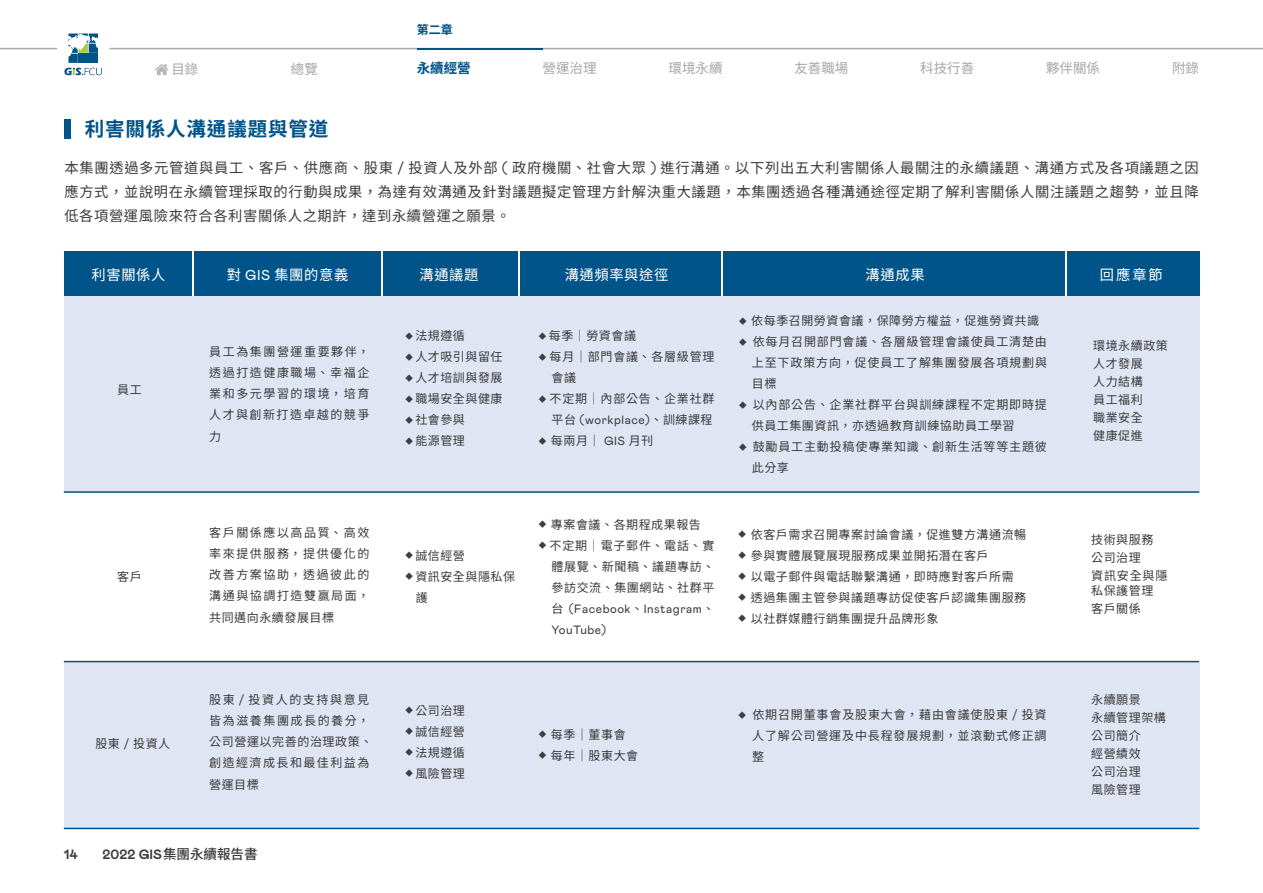
<style>
.page{position:relative;width:1263px;height:893px;background:#fff}
.page>*{position:absolute;margin:0;border:0;box-sizing:border-box;transform-origin:0 0}
.t1{font:700 19.5px "Noto Sans TC";letter-spacing:.045em;color:#00548a}
.t2{font:14.25px/24px "Noto Sans TC";letter-spacing:.045em;color:#3e3e3f;text-align:justify}
.t3{font:14.25px "Noto Sans TC";letter-spacing:.045em;color:#fff}
.t4{font:13.5px "Noto Sans TC";color:#a8a9ad}
.t5{font:700 13.5px "Mabry Pro";color:#3e3e3f}
.t6{font:700 13.5px "Noto Sans TC";color:#00548a}
.t7{font:12px/21px "Noto Sans TC";letter-spacing:.05em;color:#3e3e3f}
.t8{font:12px/21px "Noto Sans TC";letter-spacing:.07em;color:#3e3e3f}
.t9{font:12px/21px "Noto Sans TC";letter-spacing:.12em;color:#3e3e3f}
.t10{font:12px/21px "Mabry Pro";letter-spacing:.045em;color:#3e3e3f}
.t11{font:700 12px "Noto Sans TC";color:#00548a}
.s1{font-family:"Mabry Pro"}
.s2{font-size:7.5px}
.s3{font-family:"Noto Sans TC"}
.s4{font-family:"Noto Sans TC";font-weight:500}
</style>
<div class="page">
<hr style="left:109px;top:48px;width:1154px;height:1px;background:#a8a9ad">
<hr style="left:0;top:48px;width:57px;height:1px;background:#a8a9ad">
<hr style="left:417px;top:48px;width:126px;height:1px;background:#00548a">
<svg style="left:64px;top:34px;width:38px;height:41px"></svg>
<svg style="left:155px;top:64px;width:14px;height:11px"></svg>
<div style="left:64px;top:296px;width:1135px;height:197px;background:#e0e5f3"></div>
<div style="left:64px;top:662px;width:1135px;height:167px;background:#e0e5f3"></div>
<div style="left:64px;top:251px;width:1135px;height:45px;background:#00548a"></div>
<hr style="left:64px;top:491px;width:1135px;height:2px;background:#00548a">
<hr style="left:64px;top:661px;width:1135px;height:1px;background:#00548a">
<hr style="left:64px;top:828px;width:1135px;height:1px;background:#00548a">
<hr style="left:1065px;top:251px;width:1px;height:45px;background:#fff">
<hr style="left:722px;top:251px;width:1px;height:45px;background:#fff">
<hr style="left:519px;top:251px;width:1px;height:45px;background:#fff">
<hr style="left:382px;top:251px;width:1px;height:45px;background:#fff">
<hr style="left:192px;top:251px;width:1px;height:45px;background:#fff">
<div style="left:65px;top:119px;width:6px;height:19px;background:#00548a"></div>
<p class="t4" style="left:171px;top:62px;width:28px">目錄</p>
<p class="t11" style="left:417px;top:23px;width:37px">第二章</p>
<p class="t4" style="left:291px;top:62px;width:28px">總覽</p>
<p class="t4" style="left:543px;top:61px;width:55px">營運治理</p>
<p class="t4" style="left:668px;top:61px;width:55px">環境永續</p>
<p class="t4" style="left:794px;top:61px;width:55px">友善職場</p>
<p class="t4" style="left:920px;top:61px;width:55px">科技行善</p>
<p class="t4" style="left:1046px;top:61px;width:55px">夥伴關係</p>
<p class="t4" style="left:1172px;top:61px;width:28px">附錄</p>
<p class="t6" style="left:417px;top:61px;width:56px">永續經營</p>
<h1 class="t1" style="left:85px;top:117px;width:245px">利害關係人溝通議題與管道</h1>
<p class="t2" style="left:64px;top:156px;width:1136px">本集團透過多元管道與員工、客戶、供應商、股東 <span class="s1">/</span> 投資人及外部 <span class="s1">(</span> 政府機關、社會大眾 <span class="s1">)</span> 進行溝通。以下列出五大利害關係人最關注的永續議題、溝通方式及各項議題之因應方式，並說明在永續管理採取的行動與成果，為達有效溝通及針對議題擬定管理方針解決重大議題，本集團透過各種溝通途徑定期了解利害關係人關注議題之趨勢，並且降低各項營運風險來符合各利害關係人之期許，達到永續營運之願景。</p>
<p class="t3" style="left:92px;top:266px;width:75px">利害關係人</p>
<p class="t7" style="left:117px;top:379px;width:26px">員工</p>
<p class="t7" style="left:117px;top:566px;width:26px">客戶</p>
<p class="t7" style="left:95px;top:733px;width:76px">股東 <span class="s1">/</span> 投資人</p>
<p class="t3" style="left:227px;top:266px;width:123px">對 <span class="s1">GIS</span> 集團的意義</p>
<p class="t3" style="left:419px;top:266px;width:60px">溝通議題</p>
<p class="t3" style="left:565px;top:267px;width:105px">溝通頻率與途徑</p>
<p class="t3" style="left:866px;top:267px;width:60px">溝通成果</p>
<p class="t3" style="left:1100px;top:267px;width:64px">回應章節</p>
<p class="t7" style="left:209px;top:341px;width:162px;text-align:justify">員工為集團營運重要夥伴，透過打造健康職場、幸福企業和多元學習的環境，培育人才與創新打造卓越的競爭</p>
<p class="t7" style="left:209px;top:426px;width:13px">力</p>
<p class="t7" style="left:209px;top:523px;width:162px;text-align:justify">客戶關係應以高品質、高效率來提供服務，提供優化的改善方案協助，透過彼此的溝通與協調打造雙贏局面，</p>
<p class="t7" style="left:209px;top:608px;width:126px">共同邁向永續發展目標</p>
<p class="t9" style="left:209px;top:689px;width:165px">股東 <span class="s1">/</span> 投資人的支持與意見皆為滋養集團成長的養分，公司營運以完善的治理政策、創造經濟成長和最佳利益為</p>
<p class="t7" style="left:209px;top:775px;width:51px">營運目標</p>
<p class="t7" style="left:405px;top:326px;width:61px"><span class="s2">◆</span> 法規遵循</p>
<p class="t7" style="left:405px;top:347px;width:99px"><span class="s2">◆</span> 人才吸引與留任</p>
<p class="t7" style="left:405px;top:368px;width:99px"><span class="s2">◆</span> 人才培訓與發展</p>
<p class="t7" style="left:405px;top:389px;width:99px"><span class="s2">◆</span> 職場安全與健康</p>
<p class="t7" style="left:405px;top:410px;width:61px"><span class="s2">◆</span> 社會參與</p>
<p class="t7" style="left:405px;top:431px;width:61px"><span class="s2">◆</span> 能源管理</p>
<p class="t7" style="left:539px;top:326px;width:99px"><span class="s2">◆</span> 每季｜勞資會議</p>
<p class="t7" style="left:551px;top:347px;width:164px;text-indent:-13px"><span class="s2">◆</span> 每月｜部門會議、各層級管理會議</p>
<p class="t7" style="left:539px;top:389px;width:177px"><span class="s2">◆</span> 不定期｜內部公告、企業社群</p>
<p class="t10" style="left:551px;top:409px;width:163px"><span class="s3">平台</span> (workplace)<span class="s3">、訓練課程</span></p>
<p class="t7" style="left:539px;top:431px;width:116px"><span class="s2">◆</span> 每兩月｜ <span class="s1">GIS</span> 月刊</p>
<p class="t7" style="left:405px;top:545px;width:61px"><span class="s2">◆</span> 誠信經營</p>
<p class="t7" style="left:416px;top:566px;width:101px;text-indent:-10px"><span class="s2">◆</span> 資訊安全與隱私保護</p>
<p class="t7" style="left:539px;top:514px;width:164px"><span class="s2">◆</span> 專案會議、各期程成果報告</p>
<p class="t7" style="left:551px;top:535px;width:164px;text-align:justify;text-indent:-13px"><span class="s2">◆</span> 不定期｜電子郵件、電話、實體展覽、新聞稿、議題專訪、參訪交流、集團網站、社群平</p>
<p class="t10" style="left:551px;top:597px;width:164px"><span class="s3">台</span> (Facebook<span class="s3">、</span>Instagram<span class="s3">、<br></span>YouTube)</p>
<p class="t7" style="left:739px;top:311px;width:302px"><span class="s2">◆</span> 依每季召開勞資會議，保障勞方權益，促進勞資共識</p>
<p class="t7" style="left:752px;top:332px;width:297px;text-align:justify;text-indent:-13px"><span class="s2">◆</span> 依每月召開部門會議、各層級管理會議使員工清楚由上至下政策方向，促使員工了解集團發展各項規劃與目標</p>
<p class="t8" style="left:752px;top:395px;width:297px;text-indent:-13px"><span class="s2">◆</span> 以內部公告、企業社群平台與訓練課程不定期即時提供員工集團資訊，亦透過教育訓練協助員工學習</p>
<p class="t8" style="left:752px;top:437px;width:297px;text-indent:-13px"><span class="s2">◆</span> 鼓勵員工主動投稿使專業知識、創新生活等等主題彼此分享</p>
<p class="t7" style="left:739px;top:524px;width:289px"><span class="s2">◆</span> 依客戶需求召開專案討論會議，促進雙方溝通流暢</p>
<p class="t7" style="left:739px;top:545px;width:251px"><span class="s2">◆</span> 參與實體展覽展現服務成果並開拓潛在客戶</p>
<p class="t7" style="left:739px;top:566px;width:276px"><span class="s2">◆</span> 以電子郵件與電話聯繫溝通，即時應對客戶所需</p>
<p class="t7" style="left:739px;top:587px;width:289px"><span class="s2">◆</span> 透過集團主管參與議題專訪促使客戶認識集團服務</p>
<p class="t7" style="left:739px;top:608px;width:201px"><span class="s2">◆</span> 以社群媒體行銷集團提升品牌形象</p>
<p class="t7" style="left:405px;top:700px;width:61px"><span class="s2">◆</span> 公司治理</p>
<p class="t7" style="left:405px;top:721px;width:61px"><span class="s2">◆</span> 誠信經營</p>
<p class="t7" style="left:405px;top:742px;width:61px"><span class="s2">◆</span> 法規遵循</p>
<p class="t7" style="left:405px;top:763px;width:61px"><span class="s2">◆</span> 風險管理</p>
<p class="t7" style="left:539px;top:724px;width:88px"><span class="s2">◆</span> 每季｜董事會</p>
<p class="t7" style="left:539px;top:745px;width:101px"><span class="s2">◆</span> 每年｜股東大會</p>
<p class="t7" style="left:752px;top:705px;width:296px;text-align:justify;text-indent:-14px"><span class="s2">◆</span> 依期召開董事會及股東大會，藉由會議使股東 <span class="s1">/</span> 投資人了解公司營運及中長程發展規劃，並滾動式修正調整</p>
<p class="t7" style="left:1093px;top:337px;width:76px;line-height:18px">環境永續政策人才發展<br>人力結構<br>員工福利<br>職業安全<br>健康促進</p>
<p class="t7" style="left:1091px;top:531px;width:78px;line-height:18px">技術與服務公司治理<br>資訊安全與隱</p>
<p class="t7" style="left:1091px;top:582px;width:64px;line-height:18px">私保護管理客戶關係</p>
<p class="t7" style="left:1091px;top:691px;width:76px;line-height:18px">永續願景<br>永續管理架構公司簡介<br>經營績效<br>公司治理<br>風險管理</p>
<p class="t5" style="left:64px;top:844px;width:15px">14</p>
<p class="t5" style="left:103px;top:844px;width:156px">2022 GIS<span class="s4">集團永續報告書</span></p>
</div>
